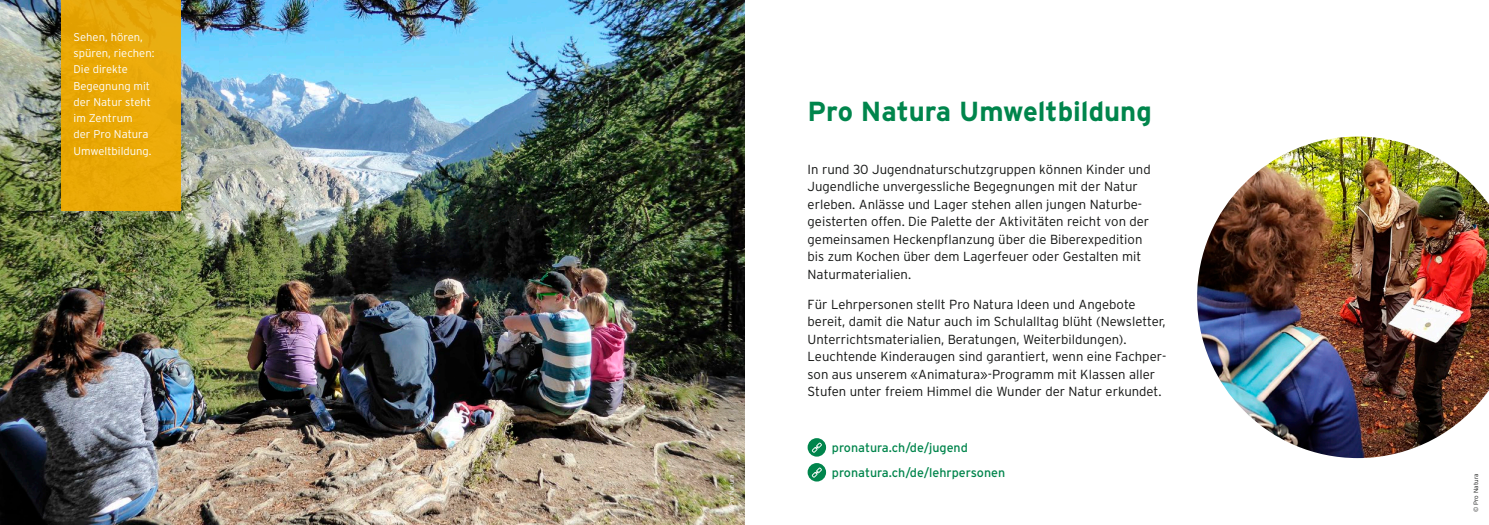
<style>
.page{position:relative;width:1489px;height:525px;background:#fff}
.page>*{position:absolute;margin:0;border:0;box-sizing:border-box;transform-origin:0 0}
.t1{font:700 27.5px "Interstate";color:#00854c}
.t2{font:300 13.12px/17.5px "Interstate";color:#131413}
.t3{font:12.5px "Interstate";color:#00854c}
.t4{font:300 11.25px/16.2px "Interstate";color:#fff}
.t5{font:300 6.25px "Interstate";letter-spacing:.01em;color:#fff}
.t6{font:300 6.25px "Interstate";letter-spacing:.01em;color:#131413}
</style>
<div class="page">
<img style="left:0;top:0;width:744px;height:524px">
<img style="left:1197px;top:136px;width:291px;height:322px">
<div style="left:61px;top:0;width:120px;height:210px;background:#e9a907"></div>
<svg style="left:807px;top:463px;width:19px;height:18px"></svg>
<svg style="left:807px;top:438px;width:19px;height:18px"></svg>
<p class="t4" style="left:74px;top:29px;width:82px">Sehen, hören, spüren, riechen:<br>Die direkte<br>Begegnung mit der Natur steht im Zentrum<br>der Pro Natura<br>Umweltbildung.</p>
<h1 class="t1" style="left:807px;top:95px;width:346px">Pro Natura Umweltbildung</h1>
<p class="t2" style="left:807px;top:160px;width:344px">In rund 30 Jugendnaturschutzgruppen können Kinder und Jugendliche unvergessliche Begegnungen mit der Natur erleben. Anlässe und Lager stehen allen jungen Naturbe&shy;geisterten offen. Die Palette der Aktivitäten reicht von der gemeinsamen Heckenpflanzung über die Biberexpedition bis zum Kochen über dem Lagerfeuer oder Gestalten mit Naturmaterialien.</p>
<p class="t2" style="left:807px;top:295px;width:360px">Für Lehrpersonen stellt Pro Natura Ideen und Angebote bereit, damit die Natur auch im Schulalltag blüht (Newsletter, Unterrichtsmaterialien, Beratungen, Weiterbildungen).<br>Leuchtende Kinderaugen sind garantiert, wenn eine Fachper&shy;son aus unserem «Animatura»-Programm mit Klassen aller Stufen unter freiem Himmel die Wunder der Natur erkundet.</p>
<p class="t3" style="left:831px;top:439px;width:137px">pronatura.ch/de/jugend</p>
<p class="t3" style="left:831px;top:464px;width:175px">pronatura.ch/de/lehrpersonen</p>
<p class="t5" style="left:727px;top:511px;width:38px;rotate:-90deg">©Pro Natura</p>
<p class="t6" style="left:1471px;top:511px;width:40px;rotate:-90deg">© Pro Natura</p>
</div>
